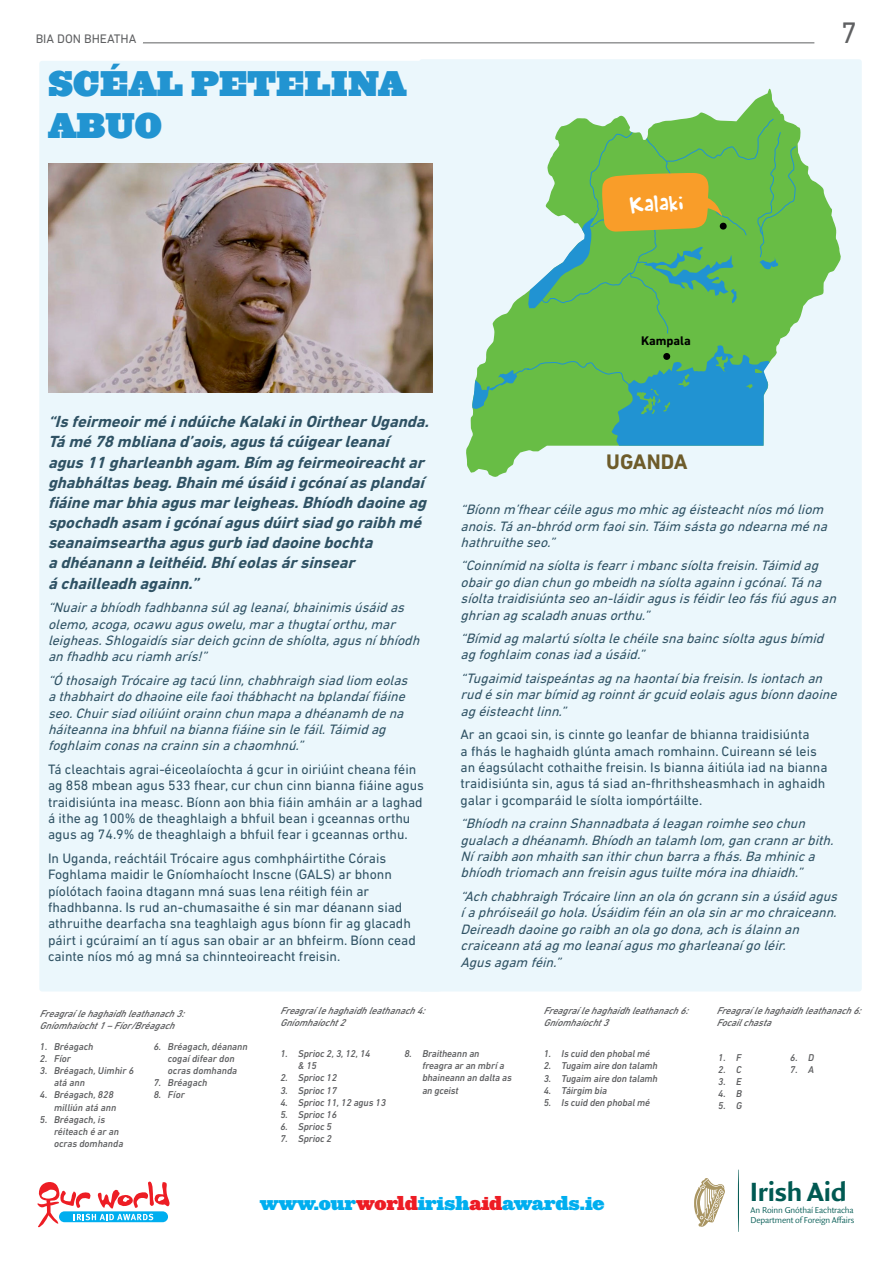
<style>
.page{position:relative;width:893px;height:1263px;background:#fff}
.page>*{position:absolute;margin:0;border:0;box-sizing:border-box;transform-origin:0 0}
.t1{font:33px/42px "Ziggurat HTF Black";color:#2294d1}
.t2{font:30.3px "DIN Next LT Pro";color:#5f6062}
.t3{font:700 28.2px "Quadraat Sans Pro";letter-spacing:-.02em;color:#005952}
.t4{font:25.2px "Stanton ICG";color:#fff}
.t5{font:700 21.45px "DIN Next LT Pro";color:#6e5c2a}
.t6{font:18.6px "Ziggurat HTF Black";color:#00aeef}
.t7{font:italic 700 16.35px/20.1px "DIN Next LT Pro";color:#2f5264}
.t8{font:italic 13.8px/16.4px "DIN Next LT Pro";color:#2f5264}
.t9{font:13.8px/16.4px "DIN Next LT Pro";color:#2f5264}
.t10{font:700 12.75px "DIN Next LT Pro";color:#000}
.t11{font:12.6px "DIN Next LT Pro";color:#5f6062}
.t12{font:italic 500 10.05px/12.1px "DIN Next LT Pro";letter-spacing:-.01em;color:#5f6062}
.t13{font:300 9.15px/9.8px "Quadraat Sans Pro";letter-spacing:-.015em;color:#005952}
.s1{color:#ed1c24}
</style>
<div class="page">
<svg style="left:37px;top:1181px;width:133px;height:46px"></svg>
<svg style="left:738px;top:1170px;width:1px;height:62px"></svg>
<svg style="left:694px;top:1178px;width:31px;height:49px"></svg>
<hr style="left:143px;top:43px;width:671px;height:1px;background:#5f6062">
<div style="left:419px;top:59px;width:443px;height:932px;background:#ebf7fc;border-radius:3px"></div>
<div style="left:39px;top:61px;width:402px;height:930px;background:#ebf7fc;border-radius:3px"></div>
<img style="left:49px;top:164px;width:383px;height:229px">
<svg style="left:466px;top:88px;width:375px;height:389px"></svg>
<svg style="left:472px;top:345px;width:298px;height:101px;background:#50ae7f"></svg>
<svg style="left:528px;top:118px;width:268px;height:216px;background:#7fbd5d"></svg>
<p class="t11" style="left:36px;top:31px;width:102px">BIA DON BHEATHA</p>
<h1 class="t1" style="left:48px;top:63px;width:360px">SCÉAL PETELINA<br>ABUO</h1>
<h3 class="t4" style="left:629px;top:189px;width:56px;rotate:-3deg">Kalaki</h3>
<h2 class="t2" style="left:841px;top:15px;width:18px">7</h2>
<p class="t7" style="left:48px;top:412px;width:387px">“IsfeirmeoirméindúicheKalakiinOirthearUganda.<br>Támé78mblianad’aois,agustácúigearleanaí agus11gharleanbhagam.Bím agfeirmeoireachtar ghabháltasbeag.Bhainméúsáidigcónaíasplandaí fiáinemarbhiaagusmarleigheas.Bhíodhdaoineag spochadhasam igcónaíagusdúirtsiadgoraibhmé seanaimsearthaagusgurbiaddaoinebochta adhéanannaleithéid.Bhíeolasársinsear áchailleadhagainn.”</p>
<p class="t8" style="left:48px;top:599px;width:377px">“Nuairabhíodhfadhbannasúlagleanaí,bhainimisúsáidas olemo,acoga,ocawuagusowelu,marathugtaíorthu,mar leigheas.Shlogaidíssiardeichgcinndeshíolta,agusníbhíodh anfhadhbacuriamharís!”</p>
<p class="t8" style="left:48px;top:672px;width:365px">“Ó thosaighTrócaireagtacúlinn,chabhraighsiadliom eolas athabhairtdodhaoineeilefaoithábhachtnabplandaífiáine seo.Chuirsiadoiliúintorainnchunmapaadhéanamhdena háiteannainabhfuilnabiannafiáinesinlefáil.Táimidag foghlaim conasnacrainnsinachaomhnú.”</p>
<p class="t9" style="left:48px;top:761px;width:377px">Tá cleachtais agrai-éiceolaíochta á gcur in oiriúint cheana féin ag 858 mbean agus 533 fhear, cur chun cinn bianna fiáine agus traidisiúnta ina measc. Bíonn aon bhia fiáin amháin ar a laghad á ithe ag 100% de theaghlaigh a bhfuil bean i gceannas orthu agus ag 74.9% de theaghlaigh a bhfuil fear i gceannas orthu.</p>
<p class="t9" style="left:48px;top:850px;width:369px">In Uganda, reáchtáil Trócaire agus comhpháirtithe Córais Foghlama maidir le Gníomhaíocht Inscne (GALS) ar bhonn píolótach faoina dtagann mná suas lena réitigh féin ar fhadhbanna. Is rud an-chumasaithe é sin mar déanann siad athruithe dearfacha sna teaghlaigh agus bíonn fir ag glacadh páirt i gcúraimí an tí agus san obair ar an bhfeirm. Bíonn cead cainte níos mó ag mná sa chinnteoireacht freisin.</p>
<p class="t10" style="left:641px;top:334px;width:51px">Kampala</p>
<h3 class="t5" style="left:606px;top:449px;width:83px">UGANDA</h3>
<p class="t8" style="left:461px;top:501px;width:372px">“Bíonnm’fhearcéileagusmomhicagéisteachtníosmóliom anois.Táan-bhródorm faoisin.Táim sástagondearnaména hathruitheseo.”</p>
<p class="t8" style="left:461px;top:557px;width:381px">“Coinnímidnasíoltaisfearrimbancsíoltafreisin.Táimidag obairgodianchungombeidhnasíoltaagainnigcónaí.Tána síoltatraidisiúntaseoan-láidiragusisféidirleofásfiúagusan ghrianagscaladhanuasorthu.”</p>
<p class="t8" style="left:461px;top:630px;width:368px">“Bímidagmalartúsíoltalechéilesnabaincsíoltaagusbímid agfoghlaim conasiadaúsáid.”</p>
<p class="t8" style="left:461px;top:670px;width:382px">“Tugaimidtaispeántasagnahaontaíbiafreisin.Isiontachan rudésinmarbímidagroinntárgcuideolaisagusbíonndaoine agéisteachtlinn.”</p>
<p class="t9" style="left:461px;top:726px;width:369px">Ar an gcaoi sin, is cinnte go leanfar de bhianna traidisiúnta<br>a fhás le haghaidh glúnta amach romhainn. Cuireann sé leis an éagsúlacht cothaithe freisin. Is bianna áitiúla iad na bianna traidisiúnta sin, agus tá siad an-fhrithsheasmhach in aghaidh galar i gcomparáid le síolta iompórtáilte.</p>
<p class="t8" style="left:461px;top:815px;width:378px">“BhíodhnacrainnShannadbataáleaganroimheseochun gualachadhéanamh.Bhíodhantalamhlom,gancrannarbith.<br>Níraibhaonmhaithsanithirchunbarraafhás.Bamhinica bhíodhtriomachannfreisinagustuiltemórainadhiaidh.”</p>
<p class="t8" style="left:461px;top:888px;width:382px">“AchchabhraighTrócairelinnanolaóngcrannsinaúsáidagus íaphróiseáilgohola.Úsáidim féinanolasinarmochraiceann.<br>Deireadhdaoinegoraibhanolagodona,achisálainnan craiceannatáagmoleanaíagusmogharleanaígoléir.<br>Agusagam féin.”</p>
<p class="t12" style="left:40px;top:1008px;width:149px">Freagraí lehaghaidhleathanach3:<br>Gníomhaíocht1–Fíor/Bréagach</p>
<p class="t12" style="left:544px;top:1005px;width:149px">Freagraí lehaghaidhleathanach6:<br>Gníomhaíocht3</p>
<p class="t12" style="left:280px;top:1005px;width:149px">Freagraí lehaghaidhleathanach4:<br>Gníomhaíocht2</p>
<p class="t12" style="left:717px;top:1005px;width:149px">Freagraí lehaghaidhleathanach6:<br>Focailchasta</p>
<p class="t12" style="left:40px;top:1040px;width:55px">1. Bréagach</p>
<p class="t12" style="left:40px;top:1052px;width:33px">2. Fíor</p>
<p class="t12" style="left:54px;top:1065px;width:81px;text-indent:-14px">3. Bréagach, Uimhir 6 atá ann</p>
<p class="t12" style="left:40px;top:1089px;width:78px;text-align:right">4. Bréagach, 828 milliún atá ann</p>
<p class="t12" style="left:54px;top:1113px;width:71px;text-indent:-14px">5. Bréagach, is réiteach é ar an ocras domhanda</p>
<p class="t12" style="left:154px;top:1040px;width:96px;text-align:center">6. Bréagach, déanann cogaí difear don<br>ocras domhanda</p>
<p class="t12" style="left:154px;top:1077px;width:55px">7. Bréagach</p>
<p class="t12" style="left:154px;top:1089px;width:33px">8. Fíor</p>
<p class="t12" style="left:298px;top:1048px;width:74px;text-indent:-18px">1. Sprioc 2, 3, 12, 14 &amp; 15</p>
<p class="t12" style="left:280px;top:1072px;width:58px">2. Sprioc 12</p>
<p class="t12" style="left:280px;top:1084px;width:58px">3. Sprioc 17</p>
<p class="t12" style="left:280px;top:1096px;width:107px">4. Sprioc 11, 12 agus 13</p>
<p class="t12" style="left:280px;top:1108px;width:58px">5. Sprioc 16</p>
<p class="t12" style="left:280px;top:1120px;width:53px">6. Sprioc 5</p>
<p class="t12" style="left:280px;top:1132px;width:53px">7. Sprioc 2</p>
<p class="t12" style="left:422px;top:1048px;width:91px;text-indent:-18px">8. Braitheann an freagra ar an mbrí a bhaineann an dalta as an gceist</p>
<p class="t12" style="left:718px;top:1051px;width:25px">1. F</p>
<p class="t12" style="left:544px;top:1048px;width:108px">1. Is cuid den phobal mé</p>
<p class="t12" style="left:544px;top:1060px;width:116px">2. Tugaim aire don talamh</p>
<p class="t12" style="left:544px;top:1072px;width:116px">3. Tugaim aire don talamh</p>
<p class="t12" style="left:544px;top:1084px;width:65px">4. Táirgim bia</p>
<p class="t12" style="left:544px;top:1096px;width:108px">5. Is cuid den phobal mé</p>
<p class="t12" style="left:718px;top:1063px;width:25px">2. C</p>
<p class="t12" style="left:718px;top:1075px;width:25px">3. E</p>
<p class="t12" style="left:718px;top:1087px;width:25px">4. B</p>
<p class="t12" style="left:718px;top:1099px;width:25px">5. G</p>
<p class="t12" style="left:790px;top:1051px;width:25px">6. D</p>
<p class="t12" style="left:790px;top:1063px;width:25px">7. A</p>
<h3 class="t6" style="left:260px;top:1191px;width:346px">www.our<span class="s1">world</span>irish<span class="s1">aid</span>awards.ie</h3>
<h3 class="t3" style="left:750px;top:1170px;width:99px">Irish Aid</h3>
<p class="t13" style="left:750px;top:1205px;width:105px">An Roinn Gnóthaí Eachtracha<br>Department of Foreign A airs</p>
</div>
